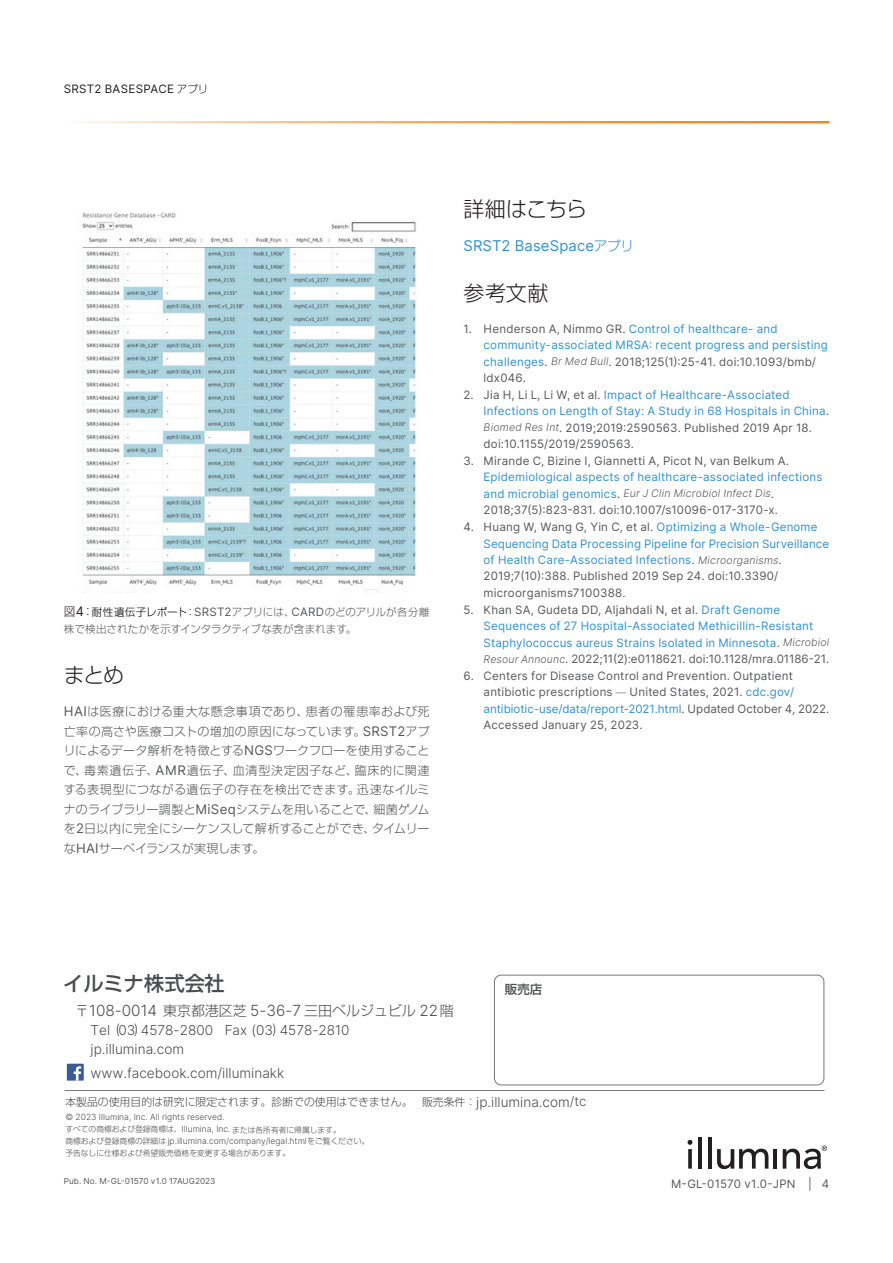
<style>
.page{position:relative;width:893px;height:1263px;background:#fff}
.page>*{position:absolute;margin:0;border:0;box-sizing:border-box;transform-origin:0 0}
.t1{font:300 21px "Shin Go Pro";letter-spacing:-.025em;color:#231f20}
.t2{font:500 20.1px "Shin Go Pro";letter-spacing:-.005em;color:#4b4c4d}
.t3{font:14.85px "Inter";letter-spacing:.01em;color:#3191cf}
.t4{font:300 13.95px "Shin Go Pro";color:#4b4c4d}
.t5{font:300 13.65px "Inter";color:#4b4c4d}
.t6{font:500 12.45px "Shin Go Pro";color:#4b4c4d}
.t7{font:300 12px/19.5px "Shin Go Pro";letter-spacing:.005em;color:#57585a;text-align:justify}
.t8{font:11.55px/16.5px "Inter";letter-spacing:.02em;color:#3191cf}
.t9{font:11.55px/16.5px "Inter";letter-spacing:.015em;color:#57585a}
.t10{font:11.55px "Inter";letter-spacing:.03em;color:#231f20}
.t11{font:300 10.8px "Shin Go Pro";color:#4b4c4d}
.t12{font:300 10.5px/17.4px "Shin Go Pro";letter-spacing:.01em;color:#57585a}
.t13{font:10.5px "Inter";letter-spacing:.025em;color:#57585a}
.t14{font:300 8.55px "Inter";color:#4b4c4d}
.t15{font:8.25px "Inter";letter-spacing:.005em;color:#57585a}
.t16{font:300 7.8px "Shin Go Pro";color:#4b4c4d}
.s1{font-family:"Shin Go Pro";font-weight:300;font-size:10.5px}
.s2{font-size:11.7px;color:#231f20}
.s3{font-family:"Inter";font-weight:400;font-size:12.9px;color:#231f20}
.s4{font-size:11.7px;color:#000}
.s5{color:#000}
.s6{font-family:"Inter";font-weight:400;font-size:11.55px}
.s7{font-family:"Inter";font-weight:400;font-size:13.2px}
.s8{font-family:"Shin Go Pro";font-weight:300;font-size:13.5px}
.s9{color:#57585a}
.s10{font-size:10.5px;color:#57585a}
.s11{color:#3191cf}
.s12{font-size:10.5px}
.s13{font-size:11.55px;color:#3191cf}
.s14{font-size:11.55px}
.s15{font-family:"Inter";font-size:15.3px}
.s16{font-family:"Inter";font-size:8.55px}
.s17{font-family:"Shin Go Pro";font-size:7.8px}
.s18{font-family:"Shin Go Pro";font-size:10.8px}
.s19{font-size:13.05px}
</style>
<div class="page">
<hr style="left:64px;top:121px;width:765px;height:2px;background:#ed8b22">
<img style="left:82px;top:212px;width:337px;height:380px">
<hr style="left:65px;top:1090px;width:759px;height:1px;background:#76787b">
<div style="left:67px;top:1064px;width:17px;height:16px;background:#3b5a9a"></div>
<svg style="left:74px;top:1066px;width:7px;height:14px"></svg>
<div style="left:494px;top:975px;width:330px;height:110px;border:1px solid #76787b;border-radius:7px"></div>
<svg style="left:688px;top:1149px;width:4px;height:19px"></svg>
<hr style="left:698px;top:1137px;width:4px;height:31px;background:#231f20">
<hr style="left:708px;top:1137px;width:4px;height:31px;background:#231f20">
<svg style="left:717px;top:1148px;width:51px;height:22px"></svg>
<hr style="left:773px;top:1149px;width:4px;height:19px;background:#231f20">
<svg style="left:687px;top:1140px;width:5px;height:5px"></svg>
<svg style="left:783px;top:1145px;width:44px;height:24px"></svg>
<p class="t10" style="left:64px;top:80px;width:146px">SRST2 BASESPACE <span class="s1">アプリ</span></p>
<p class="t12" style="left:64px;top:601px;width:367px"><span class="s2">図</span><span class="s3">4</span><span class="s4">：</span><span class="s5">耐性遺伝子レポート：</span><span class="s6">SRST2</span>アプリには、<span class="s6">CARD</span>のどのアリルが各分離株で検出されたかを示すインタラクティブな表が含まれます。</p>
<h1 class="t1" style="left:64px;top:658px;width:62px">まとめ</h1>
<p class="t7" style="left:64px;top:700px;width:367px"><span class="s7">HAI</span>は医療における重大な懸念事項であり、患者の罹患率および死亡率の高さや医療コストの増加の原因になっています。<span class="s7">SRST2</span>アプリによるデータ解析を特徴とする<span class="s7">NGS</span>ワークフローを使用することで、毒素遺伝子、<span class="s7">AMR</span>遺伝子、血清型決定因子など、臨床的に関連する表現型につながる遺伝子の存在を検出できます。迅速なイルミナのライブラリー調製と<span class="s7">MiSeq</span>システムを用いることで、細菌ゲノムを<span class="s7">2</span>日以内に完全にシーケンスして解析することができ、タイムリーな<span class="s7">HAI</span>サーベイランスが実現します。</p>
<h1 class="t1" style="left:463px;top:191px;width:125px">詳細はこちら</h1>
<p class="t3" style="left:463px;top:235px;width:172px">SRST2 BaseSpace<span class="s8">アプリ</span></p>
<h1 class="t1" style="left:463px;top:276px;width:87px">参考文献</h1>
<p class="t8" style="left:484px;top:320px;width:346px;text-indent:-20px"><span class="s9">1. Henderson A, Nimmo GR.</span> Control of healthcare- and community-associated MRSA: recent progress and persisting challenges<span class="s9">.</span> <span class="s10">Br Med Bull</span><span class="s9">. 2018;125(1):25-41. doi:10.1093/bmb/ ldx046.</span></p>
<p class="t9" style="left:484px;top:386px;width:347px;text-indent:-20px">2. Jia H, Li L, Li W, et al. <span class="s11">Impact of Healthcare-Associated Infections on Length of Stay: A Study in 68 Hospitals in China</span>.<br><span class="s12">Biomed Res Int</span>. 2019;2019:2590563. Published 2019 Apr 18. doi:10.1155/2019/2590563.</p>
<p class="t9" style="left:463px;top:452px;width:327px">3. Mirande C, Bizine I, Giannetti A, Picot N, van Belkum A.</p>
<p class="t8" style="left:484px;top:469px;width:340px">Epidemiological aspects of healthcare-associated infections</p>
<p class="t13" style="left:484px;top:486px;width:292px"><span class="s13">and microbial genomics</span><span class="s14">.</span> Eur J Clin Microbiol Infect Dis<span class="s14">.</span></p>
<p class="t9" style="left:484px;top:502px;width:296px">2018;37(5):823-831. doi:10.1007/s10096-017-3170-x.</p>
<p class="t8" style="left:484px;top:518px;width:347px;text-indent:-20px"><span class="s9">4. Huang W, Wang G, Yin C, et al.</span> Optimizing a Whole-Genome Sequencing Data Processing Pipeline for Precision Surveillance of Health Care-Associated Infections<span class="s9">.</span> <span class="s10">Microorganisms</span><span class="s9">.<br>2019;7(10):388. Published 2019 Sep 24. doi:10.3390/ microorganisms7100388.</span></p>
<p class="t8" style="left:484px;top:601px;width:347px;text-indent:-20px"><span class="s9">5. Khan SA, Gudeta DD, Aljahdali N, et al.</span> Draft Genome Sequences of 27 Hospital-Associated Methicillin-Resistant Staphylococcus aureus Strains Isolated in Minnesota<span class="s9">.</span> <span class="s10">Microbiol Resour Announc</span><span class="s9">. 2022;11(2):e0118621. doi:10.1128/mra.01186-21.</span></p>
<p class="t9" style="left:484px;top:667px;width:347px;text-indent:-20px">6. Centers for Disease Control and Prevention. Outpatient antibiotic prescriptions <span class="s1">̶</span> United States, 2021. <span class="s11">cdc.gov/ antibiotic-use/data/report-2021.html</span>. Updated October 4, 2022.<br>Accessed January 25, 2023.</p>
<h2 class="t2" style="left:63px;top:967px;width:163px">イルミナ株式会社</h2>
<p class="t6" style="left:505px;top:979px;width:39px">販売店</p>
<p class="t4" style="left:75px;top:999px;width:380px">〒<span class="s15">108-0014</span> 東京都港区芝 <span class="s15">5-36-7</span> 三田ベルジュビル <span class="s15">22</span>階</p>
<p class="t5" style="left:91px;top:1020px;width:261px">Tel (03) 4578-2800 Fax (03 4578-2810</p>
<p class="t5" style="left:272px;top:1019px;width:6px">)</p>
<p class="t5" style="left:91px;top:1039px;width:95px">jp.illumina.com</p>
<p class="t5" style="left:90px;top:1063px;width:195px">www.facebook.com/illuminakk</p>
<p class="t11" style="left:65px;top:1093px;width:349px">本製品の使用目的は研究に限定されます。診断での使用はできません。</p>
<p class="t14" style="left:65px;top:1111px;width:161px">© 2023 Illumina, Inc. All rights reserved.</p>
<p class="t16" style="left:65px;top:1123px;width:277px">すべての商標および登録商標は、<span class="s16">Illumina, Inc.</span> または各所有者に帰属します。</p>
<p class="t14" style="left:65px;top:1135px;width:305px"><span class="s17">商標および登録商標の詳細は</span> jp.illumina.com/company/legal.html <span class="s17">をご覧ください。</span></p>
<p class="t16" style="left:65px;top:1146px;width:226px">予告なしに仕様および希望販売価格を変更する場合があります。</p>
<p class="t15" style="left:64px;top:1174px;width:153px">Pub. No. M-GL-01570 v1.0 17AUG2023</p>
<p class="t5" style="left:422px;top:1091px;width:166px"><span class="s18">販売条件：</span>jp.illumina.com<span class="s19">/tc</span></p>
<p class="t9" style="left:671px;top:1176px;width:160px">M-GL-01570 v1.0-JPN | 4</p>
</div>
